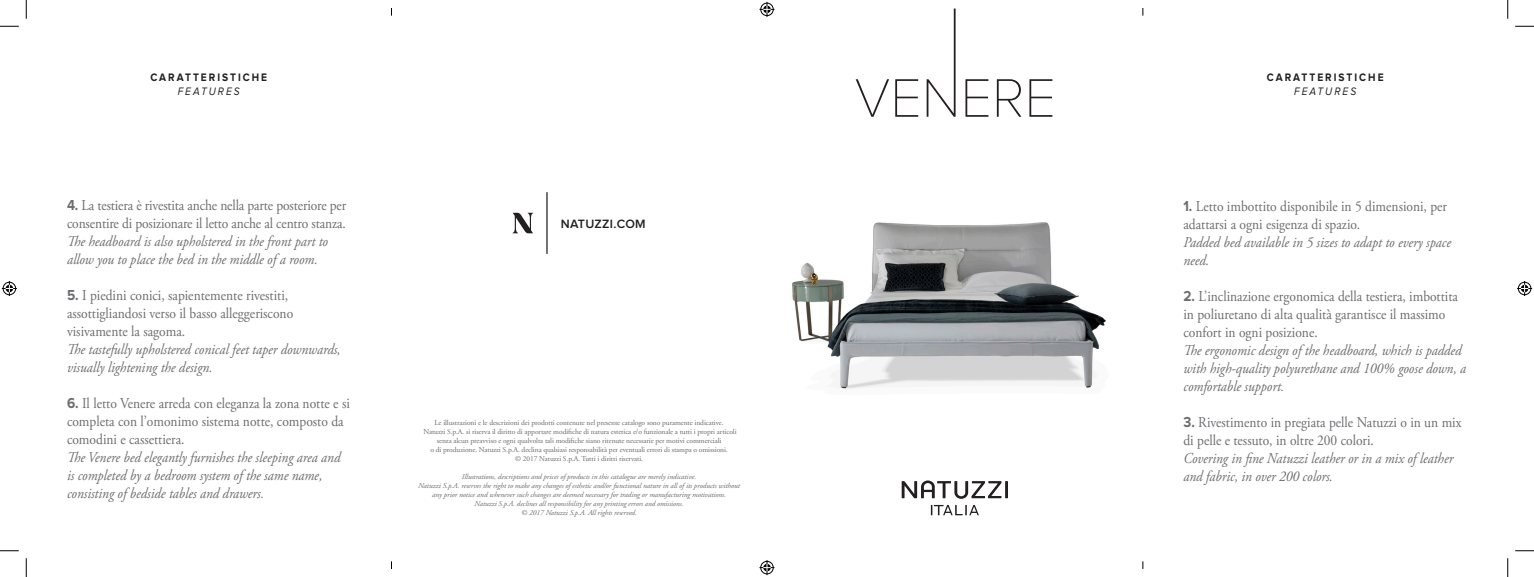
<style>
.page{position:relative;width:1534px;height:577px;background:#fff}
.page>*{position:absolute;margin:0;border:0;box-sizing:border-box;transform-origin:0 0}
.t1{font:15px/18px "Adobe Garamond Pro";color:#6c6d70;scale:.9 1}
.t2{font:italic 15px/18px "Adobe Garamond Pro";color:#6c6d70;scale:.9 1}
.t3{font:600 12.5px "Proxima Nova";letter-spacing:.02em;color:#231f20}
.t4{font:700 11.25px "Proxima Nova";letter-spacing:.2em;color:#231f20;scale:.9 1}
.t5{font:italic 11.25px "Proxima Nova";letter-spacing:.2em;color:#231f20;scale:.9 1}
.t6{font:7.5px "Adobe Garamond Pro";letter-spacing:-.01em;color:#6c6d70}
.t7{font:italic 7.5px "Adobe Garamond Pro";letter-spacing:-.01em;color:#6c6d70}
.s1{font-family:"Proxima Nova";font-weight:700}
</style>
<div class="page">
<svg style="left:931px;top:505px;width:48px;height:10px"></svg>
<hr style="left:1005px;top:481px;width:3px;height:17px;background:#231f20">
<svg style="left:901px;top:480px;width:100px;height:19px"></svg>
<svg style="left:512px;top:213px;width:21px;height:20px"></svg>
<hr style="left:546px;top:192px;width:1px;height:62px;background:#231f20">
<svg style="left:855px;top:9px;width:197px;height:108px"></svg>
<img style="left:792px;top:222px;width:314px;height:167px">
<svg style="left:0;top:25px;width:19px;height:2px"></svg>
<svg style="left:1515px;top:25px;width:19px;height:2px"></svg>
<svg style="left:0;top:550px;width:19px;height:1px"></svg>
<svg style="left:1515px;top:550px;width:19px;height:1px"></svg>
<svg style="left:25px;top:0;width:2px;height:19px"></svg>
<svg style="left:25px;top:558px;width:2px;height:19px"></svg>
<svg style="left:1507px;top:0;width:1px;height:19px"></svg>
<svg style="left:1507px;top:558px;width:1px;height:19px"></svg>
<svg style="left:759px;top:2px;width:15px;height:15px"></svg>
<svg style="left:759px;top:560px;width:15px;height:15px"></svg>
<svg style="left:2px;top:281px;width:15px;height:15px"></svg>
<svg style="left:1517px;top:281px;width:15px;height:15px"></svg>
<p class="t4" style="left:150px;top:72px;width:131px">CARATTERISTICHE</p>
<p class="t5" style="left:178px;top:86px;width:71px">FEATURES</p>
<p class="t1" style="left:67px;top:197px;width:312px"><span class="s1">4.</span> La testiera è rivestita anche nella parte posteriore per consentire di posizionare il letto anche al centro stanza.</p>
<p class="t2" style="left:67px;top:233px;width:291px">The headboard is also upholstered in the front part to allow you to place the bed in the middle of a room.</p>
<p class="t1" style="left:67px;top:287px;width:253px"><span class="s1">5.</span> I piedini conici, sapientemente rivestiti, assottigliandosi verso il basso alleggeriscono visivamente la sagoma.</p>
<p class="t2" style="left:67px;top:341px;width:305px">The tastefully upholstered conical feet taper downwards, visually lightening the design.</p>
<p class="t1" style="left:67px;top:395px;width:316px"><span class="s1">6.</span> Il letto Venere arreda con eleganza la zona notte e si completa con l’omonimo sistema notte, composto da comodini e cassettiera.</p>
<p class="t2" style="left:67px;top:449px;width:305px">The Venere bed elegantly furnishes the sleeping area and is completed by a bedroom system of the same name, consisting of bedside tables and drawers.</p>
<p class="t3" style="left:561px;top:218px;width:86px">NATUZZI.COM</p>
<p class="t6" style="left:434px;top:418px;width:291px">Le illustrazioni e le descrizioni dei prodotti contenute nel presente catalogo sono puramente indicative.</p>
<p class="t6" style="left:423px;top:427px;width:315px">Natuzzi S.p.A. si riserva il diritto di apportare modifiche di natura estetica e/o funzionale a tutti i propri articoli</p>
<p class="t6" style="left:437px;top:436px;width:286px">senza alcun preavviso e ogni qualvolta tali modifiche siano ritenute necessarie per motivi commerciali</p>
<p class="t6" style="left:430px;top:445px;width:299px">o di produzione. Natuzzi S.p.A. declina qualsiasi responsabilità per eventuali errori di stampa o omissioni.</p>
<p class="t6" style="left:515px;top:454px;width:129px">© 2017 Natuzzi S.p.A. Tutti i diritti riservati.</p>
<p class="t7" style="left:462px;top:472px;width:236px">Illustrations, descriptions and prices of products in this catalogue are merely indicative.</p>
<p class="t7" style="left:418px;top:481px;width:323px">Natuzzi S.p.A. reserves the right to make any changes of esthetic and/or functional nature in all of its products without</p>
<p class="t7" style="left:432px;top:490px;width:295px">any prior notice and whenever such changes are deemed necessary for trading or manufacturing motivations.</p>
<p class="t7" style="left:474px;top:499px;width:211px">Natuzzi S.p.A. declines all responsibility for any printing errors and omissions.</p>
<p class="t7" style="left:521px;top:508px;width:117px">© 2017 Natuzzi S.p.A. All rights reserved.</p>
<p class="t4" style="left:1266px;top:72px;width:131px">CARATTERISTICHE</p>
<p class="t5" style="left:1294px;top:86px;width:71px">FEATURES</p>
<p class="t1" style="left:1183px;top:198px;width:294px"><span class="s1">1.</span> Letto imbottito disponibile in 5 dimensioni, per adattarsi a ogni esigenza di spazio.</p>
<p class="t2" style="left:1183px;top:234px;width:299px">Padded bed available in 5 sizes to adapt to every space need.</p>
<p class="t1" style="left:1183px;top:288px;width:307px"><span class="s1">2.</span> L’inclinazione ergonomica della testiera, imbottita in poliuretano di alta qualità garantisce il massimo confort in ogni posizione.</p>
<p class="t2" style="left:1183px;top:342px;width:316px">The ergonomic design of the headboard, which is padded with high-quality polyurethane and 100% goose down, a comfortable support.</p>
<p class="t1" style="left:1183px;top:414px;width:310px"><span class="s1">3.</span> Rivestimento in pregiata pelle Natuzzi o in un mix di pelle e tessuto, in oltre 200 colori.</p>
<p class="t2" style="left:1183px;top:450px;width:301px">Covering in fine Natuzzi leather or in a mix of leather and fabric, in over 200 colors.</p>
</div>
